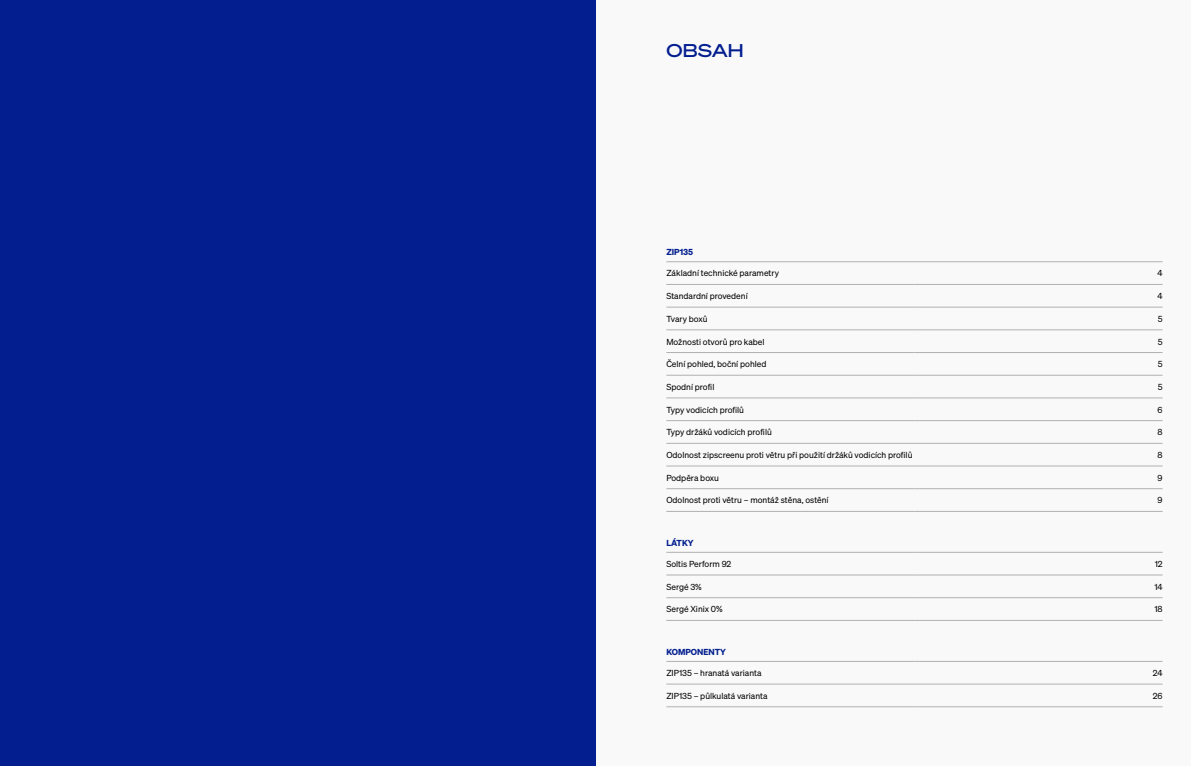
<style>
.page{position:relative;width:1191px;height:766px;background:#fff}
.page>*{position:absolute;margin:0;border:0;box-sizing:border-box;transform-origin:0 0}
.t1{font:18px "Sohne Breit Kraftig";letter-spacing:.02em;color:#031f8f}
.t2{font:8.5px "Sohne Buch";color:#000}
.t3{font:8.5px "Sohne Dreiviertelfett";color:#031f8f}
</style>
<div class="page">
<div style="left:595px;top:0;width:596px;height:765px;background:#f9f9f9"></div>
<div style="left:0;top:0;width:595px;height:765px;background:#031f8f"></div>
<hr style="left:666px;top:261px;width:248px;height:1px;background:#afb1b1">
<hr style="left:914px;top:261px;width:248px;height:1px;background:#afb1b1">
<hr style="left:666px;top:307px;width:248px;height:1px;background:#afb1b1">
<hr style="left:914px;top:307px;width:248px;height:1px;background:#afb1b1">
<hr style="left:666px;top:329px;width:248px;height:1px;background:#afb1b1">
<hr style="left:914px;top:329px;width:248px;height:1px;background:#afb1b1">
<hr style="left:666px;top:352px;width:248px;height:1px;background:#afb1b1">
<hr style="left:914px;top:352px;width:248px;height:1px;background:#afb1b1">
<hr style="left:666px;top:375px;width:248px;height:1px;background:#afb1b1">
<hr style="left:914px;top:375px;width:248px;height:1px;background:#afb1b1">
<hr style="left:666px;top:397px;width:248px;height:1px;background:#afb1b1">
<hr style="left:914px;top:397px;width:248px;height:1px;background:#afb1b1">
<hr style="left:666px;top:420px;width:248px;height:1px;background:#afb1b1">
<hr style="left:914px;top:420px;width:248px;height:1px;background:#afb1b1">
<hr style="left:666px;top:488px;width:248px;height:1px;background:#afb1b1">
<hr style="left:914px;top:488px;width:248px;height:1px;background:#afb1b1">
<hr style="left:666px;top:443px;width:248px;height:1px;background:#afb1b1">
<hr style="left:914px;top:443px;width:248px;height:1px;background:#afb1b1">
<hr style="left:666px;top:465px;width:248px;height:1px;background:#afb1b1">
<hr style="left:914px;top:465px;width:248px;height:1px;background:#afb1b1">
<hr style="left:666px;top:284px;width:248px;height:1px;background:#afb1b1">
<hr style="left:914px;top:284px;width:248px;height:1px;background:#afb1b1">
<hr style="left:666px;top:511px;width:248px;height:1px;background:#afb1b1">
<hr style="left:914px;top:511px;width:248px;height:1px;background:#afb1b1">
<hr style="left:666px;top:661px;width:248px;height:1px;background:#afb1b1">
<hr style="left:914px;top:661px;width:248px;height:1px;background:#afb1b1">
<hr style="left:666px;top:706px;width:248px;height:1px;background:#afb1b1">
<hr style="left:914px;top:706px;width:248px;height:1px;background:#afb1b1">
<hr style="left:666px;top:683px;width:248px;height:1px;background:#afb1b1">
<hr style="left:914px;top:683px;width:248px;height:1px;background:#afb1b1">
<hr style="left:666px;top:552px;width:248px;height:1px;background:#afb1b1">
<hr style="left:914px;top:552px;width:248px;height:1px;background:#afb1b1">
<hr style="left:666px;top:574px;width:248px;height:1px;background:#afb1b1">
<hr style="left:914px;top:574px;width:248px;height:1px;background:#afb1b1">
<hr style="left:666px;top:597px;width:248px;height:1px;background:#afb1b1">
<hr style="left:914px;top:597px;width:248px;height:1px;background:#afb1b1">
<hr style="left:666px;top:620px;width:248px;height:1px;background:#afb1b1">
<hr style="left:914px;top:620px;width:248px;height:1px;background:#afb1b1">
<h1 class="t1" style="left:666px;top:39px;width:79px">OBSAH</h1>
<p class="t3" style="left:666px;top:247px;width:28px">ZIP135</p>
<p class="t2" style="left:666px;top:268px;width:114px">Základní technické parametry</p>
<p class="t2" style="left:1157px;top:268px;width:7px">4</p>
<p class="t2" style="left:666px;top:291px;width:83px">Standardní provedení</p>
<p class="t2" style="left:1157px;top:291px;width:7px">4</p>
<p class="t2" style="left:666px;top:313px;width:43px">Tvary boxů</p>
<p class="t2" style="left:1157px;top:313px;width:6px">5</p>
<p class="t2" style="left:666px;top:336px;width:100px">Možnosti otvorů pro kabel</p>
<p class="t2" style="left:1157px;top:336px;width:6px">5</p>
<p class="t2" style="left:666px;top:359px;width:102px">Čelní pohled, boční pohled</p>
<p class="t2" style="left:1157px;top:359px;width:6px">5</p>
<p class="t2" style="left:666px;top:381px;width:49px">Spodní profil</p>
<p class="t2" style="left:1157px;top:381px;width:6px">5</p>
<p class="t2" style="left:666px;top:404px;width:79px">Typy vodicích profilů</p>
<p class="t2" style="left:1157px;top:404px;width:7px">6</p>
<p class="t2" style="left:666px;top:427px;width:107px">Typy držáků vodicích profilů</p>
<p class="t2" style="left:1157px;top:427px;width:7px">8</p>
<p class="t2" style="left:666px;top:449px;width:247px">Odolnost zipscreenu proti větru při použití držáků vodicích profilů</p>
<p class="t2" style="left:1157px;top:449px;width:7px">8</p>
<p class="t2" style="left:666px;top:472px;width:54px">Podpěra boxu</p>
<p class="t2" style="left:1157px;top:472px;width:7px">9</p>
<p class="t2" style="left:666px;top:495px;width:164px">Odolnost proti větru – montáž stěna, ostění</p>
<p class="t2" style="left:1157px;top:495px;width:7px">9</p>
<p class="t3" style="left:666px;top:537px;width:29px">LÁTKY</p>
<p class="t2" style="left:666px;top:558px;width:66px">Soltis Perform 92</p>
<p class="t2" style="left:1154px;top:558px;width:9px">12</p>
<p class="t2" style="left:666px;top:581px;width:37px">Sergé 3%</p>
<p class="t2" style="left:1154px;top:581px;width:10px">14</p>
<p class="t2" style="left:666px;top:604px;width:58px">Sergé Xinix 0%</p>
<p class="t2" style="left:1154px;top:604px;width:10px">18</p>
<p class="t3" style="left:666px;top:646px;width:61px">KOMPONENTY</p>
<p class="t2" style="left:666px;top:667px;width:97px">ZIP135 – hranatá varianta</p>
<p class="t2" style="left:1153px;top:667px;width:11px">24</p>
<p class="t2" style="left:666px;top:690px;width:103px">ZIP135 – půlkulatá varianta</p>
<p class="t2" style="left:1152px;top:690px;width:11px">26</p>
</div>
